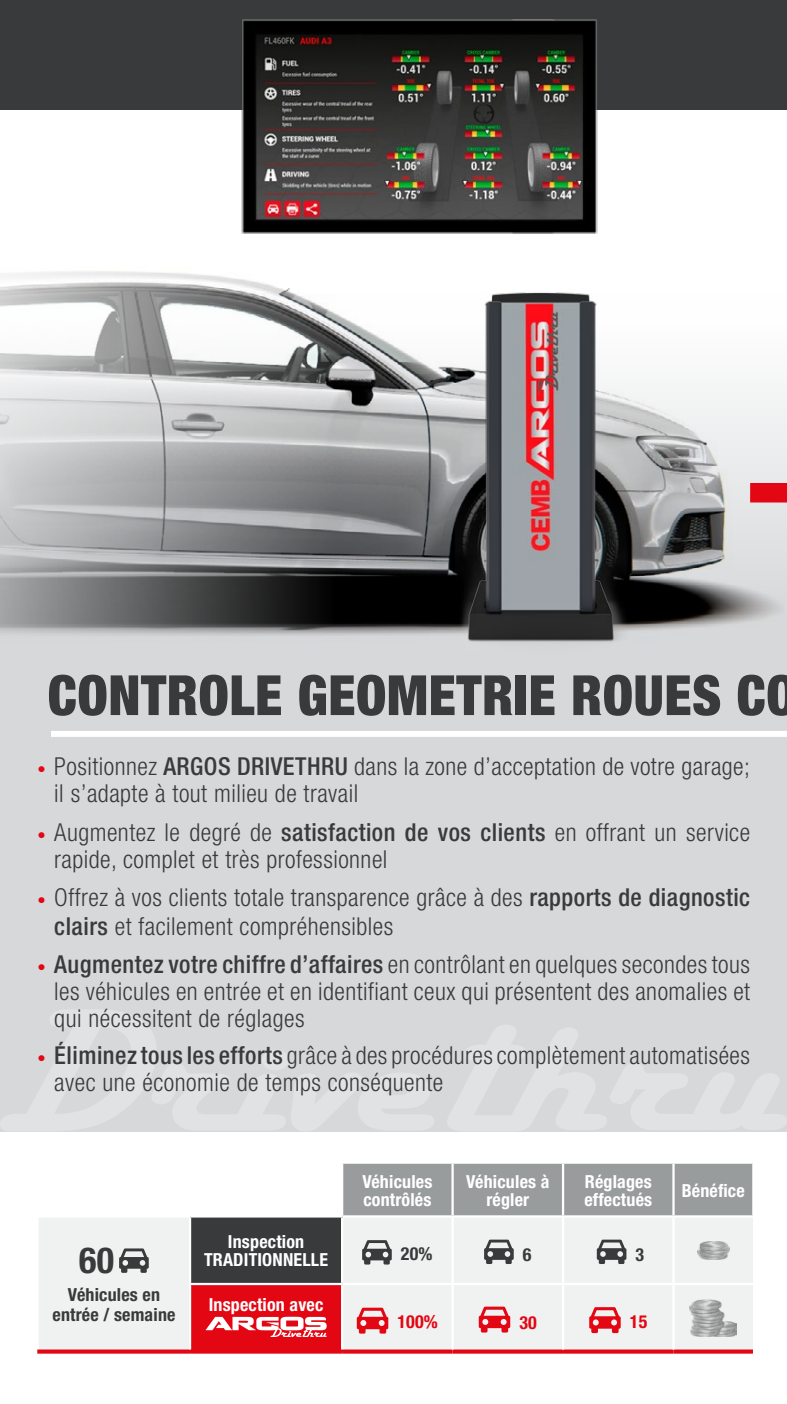
<style>
.page{position:relative;width:787px;height:1404px;background:#fff}
.page>*{position:absolute;margin:0;border:0;box-sizing:border-box;transform-origin:0 0}
.t1{font:900 condensed 55.5px "Helvetica Neue LT Std";letter-spacing:.01em;color:#383a3b}
.t2{font:700 condensed 36px "Helvetica Neue LT Std";color:#383a3b}
.t3{font:300 condensed 24.75px/27px "Helvetica Neue LT Std";letter-spacing:.02em;color:#383a3b}
.t4{font:700 condensed 18px/18px "Helvetica Neue LT Std";letter-spacing:.01em;color:#fff}
.t5{font:700 condensed 18px/19.5px "Helvetica Neue LT Std";letter-spacing:.01em;color:#383a3b;text-align:center}
.t6{font:700 condensed 18px "Helvetica Neue LT Std";letter-spacing:.01em;color:#e30613}
.s1{font-weight:900;font-stretch:normal;color:#e30613}
.s2{font-weight:500}
</style>
<div class="page">
<div style="left:0;top:293px;width:787px;height:454px;background:#d6d8da"></div>
<div style="left:0;top:736px;width:787px;height:395px;background:#d6d8da"></div>
<img style="left:0;top:271px;width:787px;height:364px">
<div style="left:51px;top:730px;width:736px;height:6px;background:#fff"></div>
<img style="left:455px;top:273px;width:173px;height:369px">
<div style="left:750px;top:483px;width:37px;height:19px;background:#e30613"></div>
<div style="left:0;top:0;width:787px;height:110px;background:#383a3b"></div>
<img style="left:241px;top:19px;width:357px;height:214px">
<div style="left:343px;top:1163px;width:409px;height:52px;background:#999c9d"></div>
<div style="left:39px;top:1218px;width:714px;height:131px;background:#f0f1f1"></div>
<div style="left:190px;top:1216px;width:152px;height:67px;background:#383a3b"></div>
<div style="left:190px;top:1283px;width:152px;height:68px;background:#e30613"></div>
<svg style="left:37px;top:1349px;width:153px;height:4px"></svg>
<hr style="left:190px;top:1349px;width:152px;height:4px;background:#e30613">
<svg style="left:342px;top:1349px;width:110px;height:4px"></svg>
<svg style="left:452px;top:1349px;width:111px;height:4px"></svg>
<svg style="left:563px;top:1349px;width:110px;height:4px"></svg>
<svg style="left:673px;top:1349px;width:80px;height:4px"></svg>
<hr style="left:451px;top:1163px;width:3px;height:52px;background:#fff">
<hr style="left:562px;top:1163px;width:2px;height:52px;background:#fff">
<hr style="left:672px;top:1163px;width:2px;height:52px;background:#fff">
<hr style="left:190px;top:1215px;width:152px;height:2px;background:#fff">
<hr style="left:189px;top:1217px;width:2px;height:65px;background:#fff">
<hr style="left:341px;top:1217px;width:2px;height:65px;background:#fff">
<hr style="left:451px;top:1217px;width:3px;height:65px;background:#fff">
<hr style="left:562px;top:1217px;width:2px;height:65px;background:#fff">
<hr style="left:672px;top:1217px;width:2px;height:65px;background:#fff">
<hr style="left:189px;top:1282px;width:153px;height:2px;background:#fff">
<hr style="left:189px;top:1284px;width:2px;height:65px;background:#fff">
<hr style="left:342px;top:1282px;width:110px;height:2px;background:#fff">
<hr style="left:341px;top:1284px;width:2px;height:65px;background:#fff">
<hr style="left:452px;top:1282px;width:111px;height:2px;background:#fff">
<hr style="left:451px;top:1284px;width:3px;height:65px;background:#fff">
<hr style="left:563px;top:1282px;width:110px;height:2px;background:#fff">
<hr style="left:562px;top:1284px;width:2px;height:65px;background:#fff">
<hr style="left:673px;top:1282px;width:80px;height:2px;background:#fff">
<hr style="left:672px;top:1284px;width:2px;height:65px;background:#fff">
<svg style="left:119px;top:1248px;width:30px;height:24px"></svg>
<svg style="left:362px;top:1239px;width:30px;height:25px"></svg>
<svg style="left:484px;top:1239px;width:29px;height:24px"></svg>
<svg style="left:597px;top:1239px;width:29px;height:24px"></svg>
<img style="left:697px;top:1240px;width:32px;height:19px">
<svg style="left:205px;top:1316px;width:122px;height:20px"></svg>
<svg style="left:357px;top:1307px;width:31px;height:26px"></svg>
<svg style="left:479px;top:1306px;width:31px;height:26px"></svg>
<svg style="left:589px;top:1306px;width:31px;height:26px"></svg>
<img style="left:689px;top:1299px;width:48px;height:36px">
<h1 class="t1" style="left:48px;top:661px;width:750px">CONTROLE GEOMETRIE ROUES CO</h1>
<p class="t3" style="left:54px;top:752px;width:697px;text-indent:-17px"><span class="s1">·</span> Positionnez <span class="s2">ARGOS DRIVETHRU</span> dans la zone d’acceptation de votre garage; il s’adapte à tout milieu de travail</p>
<p class="t3" style="left:54px;top:818px;width:697px;text-indent:-17px"><span class="s1">·</span> Augmentez le degré de <span class="s2">satisfaction de vos clients</span> en offrant un service rapide, complet et très professionnel</p>
<p class="t3" style="left:54px;top:882px;width:697px;line-height:28.5px;text-indent:-17px"><span class="s1">·</span> Offrez à vos clients totale transparence grâce à des <span class="s2">rapports de diagnostic clairs</span> et facilement compréhensibles</p>
<p class="t3" style="left:54px;top:950px;width:697px;text-align:justify;text-indent:-17px"><span class="s1">·</span> <span class="s2">Augmentez votre chiffre d’affaires</span> en contrôlant en quelques secondes tous les véhicules en entrée et en identifiant ceux qui présentent des anomalies et qui nécessitent de réglages</p>
<p class="t3" style="left:54px;top:1041px;width:697px;text-indent:-17px"><span class="s1">·</span> <span class="s2">Éliminez tous les efforts</span> grâce à des procédures complètement automatisées avec une économie de temps conséquente</p>
<h2 class="t2" style="left:79px;top:1237px;width:36px">60</h2>
<p class="t5" style="left:53px;top:1284px;width:124px">Véhicules en entrée / semaine</p>
<p class="t4" style="left:204px;top:1231px;width:125px;text-align:center">Inspection<br>TRADITIONNELLE</p>
<p class="t4" style="left:209px;top:1295px;width:116px">Inspection avec</p>
<p class="t4" style="left:362px;top:1171px;width:71px">Véhicules contrôlés</p>
<p class="t4" style="left:466px;top:1171px;width:85px;text-align:center">Véhicules à régler</p>
<p class="t4" style="left:584px;top:1171px;width:69px">Réglages effectués</p>
<p class="t4" style="left:681px;top:1180px;width:65px">Bénéfice</p>
<p class="t5" style="left:401px;top:1243px;width:33px">20%</p>
<p class="t5" style="left:523px;top:1244px;width:10px">6</p>
<p class="t5" style="left:635px;top:1244px;width:10px">3</p>
<p class="t6" style="left:397px;top:1310px;width:42px">100%</p>
<p class="t6" style="left:519px;top:1311px;width:19px">30</p>
<p class="t6" style="left:630px;top:1310px;width:19px">15</p>
</div>
